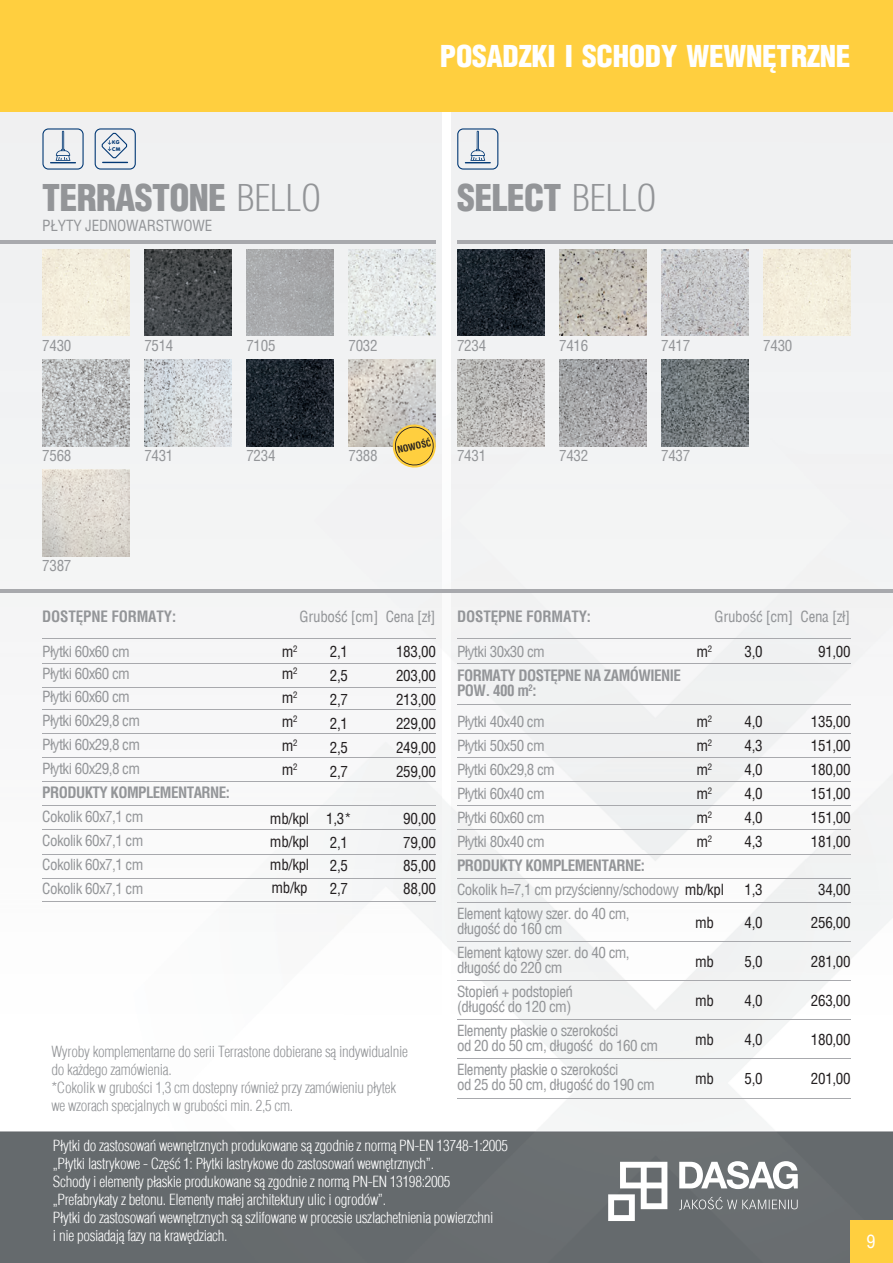
<style>
.page{position:relative;width:893px;height:1263px;background:#fff}
.page>*{position:absolute;margin:0;border:0;box-sizing:border-box;transform-origin:0 0}
.t1{font:900 36px "Switzerland Cond";letter-spacing:-.02em;color:#939598}
.t2{font:900 29.4px "Switzerland Cond";letter-spacing:-.01em;color:#fff}
.t3{font:18px "Switzerland Condensed";color:#fff}
.t4{font:15px/24px "Switzerland Condensed";letter-spacing:-.035em;color:#939598}
.t5{font:300 15px/18px "Switzerland Cond";letter-spacing:-.02em;color:#fff}
.t6{font:15px/24px "Switzerland Condensed";letter-spacing:-.02em;color:#231f20;text-align:justify}
.t7{font:300 15px/18px "Switzerland Cond";letter-spacing:-.02em;color:#939598}
.t8{font:700 15px/15px "Switzerland Condensed";letter-spacing:-.035em;color:#939598}
.t9{font:700 15px "Switzerland Condensed";letter-spacing:-.01em;color:#939598}
.t10{font:15px "Switzerland Condensed";letter-spacing:-.01em;color:#939598}
.t11{font:700 9px "Switzerland Condensed";color:#231f20}
.t12{font:700 5.25px/6.6px "Vogue";color:#013874}
.s1{font-weight:300}
.s2{font-weight:700}
.s3{color:#231f20}
</style>
<div class="page">
<img style="left:0;top:112px;width:892px;height:1150px">
<img style="left:0;top:112px;width:441px;height:1003px">
<img style="left:451px;top:112px;width:441px;height:1003px">
<div style="left:850px;top:1220px;width:42px;height:42px;background:#ffcf3f"></div>
<svg style="left:679px;top:1161px;width:118px;height:27px"></svg>
<svg style="left:679px;top:1196px;width:118px;height:14px;background:#808486"></svg>
<svg style="left:608px;top:1161px;width:59px;height:59px"></svg>
<div style="left:0;top:0;width:892px;height:112px;background:#ffcf3f"></div>
<hr style="left:457px;top:240px;width:435px;height:3px;background:#a8a9ad">
<hr style="left:0;top:589px;width:892px;height:3px;background:#a8a9ad">
<hr style="left:0;top:240px;width:436px;height:3px;background:#a8a9ad">
<img style="left:42px;top:249px;width:88px;height:87px">
<img style="left:144px;top:249px;width:88px;height:87px">
<img style="left:246px;top:249px;width:88px;height:87px">
<img style="left:348px;top:249px;width:88px;height:87px">
<img style="left:42px;top:360px;width:88px;height:86px">
<img style="left:144px;top:360px;width:88px;height:86px">
<img style="left:246px;top:360px;width:88px;height:86px">
<img style="left:763px;top:249px;width:87px;height:87px">
<img style="left:457px;top:360px;width:87px;height:86px">
<img style="left:559px;top:360px;width:87px;height:86px">
<img style="left:661px;top:360px;width:87px;height:86px">
<img style="left:457px;top:249px;width:87px;height:87px">
<img style="left:559px;top:249px;width:87px;height:87px">
<img style="left:661px;top:249px;width:87px;height:87px">
<hr style="left:457px;top:704px;width:393px;height:1px;background:#a8a9ad">
<hr style="left:457px;top:757px;width:393px;height:1px;background:#a8a9ad">
<hr style="left:457px;top:781px;width:393px;height:1px;background:#a8a9ad">
<hr style="left:457px;top:805px;width:393px;height:1px;background:#a8a9ad">
<hr style="left:457px;top:829px;width:393px;height:1px;background:#a8a9ad">
<hr style="left:457px;top:733px;width:393px;height:1px;background:#a8a9ad">
<hr style="left:457px;top:854px;width:393px;height:1px;background:#a8a9ad">
<hr style="left:457px;top:878px;width:393px;height:1px;background:#a8a9ad">
<hr style="left:457px;top:902px;width:393px;height:1px;background:#a8a9ad">
<hr style="left:457px;top:940px;width:393px;height:1px;background:#a8a9ad">
<hr style="left:457px;top:979px;width:393px;height:1px;background:#a8a9ad">
<hr style="left:457px;top:1019px;width:393px;height:1px;background:#a8a9ad">
<hr style="left:457px;top:1058px;width:393px;height:1px;background:#a8a9ad">
<hr style="left:457px;top:1098px;width:393px;height:1px;background:#a8a9ad">
<hr style="left:457px;top:638px;width:393px;height:1px;background:#a8a9ad">
<hr style="left:457px;top:663px;width:393px;height:1px;background:#a8a9ad">
<img style="left:348px;top:360px;width:88px;height:86px">
<img style="left:42px;top:470px;width:88px;height:86px">
<svg style="left:390px;top:422px;width:48px;height:47px"></svg>
<svg style="left:42px;top:128px;width:42px;height:42px"></svg>
<div style="left:95px;top:128px;width:41px;height:41px;border:1px solid #013874;border-radius:5px"></div>
<svg style="left:100px;top:128px;width:36px;height:42px"></svg>
<svg style="left:457px;top:128px;width:41px;height:42px"></svg>
<hr style="left:42px;top:709px;width:393px;height:1px;background:#a8a9ad">
<hr style="left:42px;top:757px;width:393px;height:1px;background:#a8a9ad">
<hr style="left:42px;top:781px;width:393px;height:1px;background:#a8a9ad">
<hr style="left:42px;top:805px;width:393px;height:1px;background:#a8a9ad">
<hr style="left:42px;top:829px;width:393px;height:1px;background:#a8a9ad">
<hr style="left:42px;top:733px;width:393px;height:1px;background:#a8a9ad">
<hr style="left:42px;top:854px;width:393px;height:1px;background:#a8a9ad">
<hr style="left:42px;top:878px;width:393px;height:1px;background:#a8a9ad">
<hr style="left:43px;top:638px;width:393px;height:1px;background:#a8a9ad">
<hr style="left:43px;top:663px;width:393px;height:1px;background:#a8a9ad">
<hr style="left:42px;top:687px;width:393px;height:1px;background:#a8a9ad">
<hr style="left:42px;top:901px;width:393px;height:1px;background:#a8a9ad">
<p class="t12" style="left:112px;top:139px;width:10px">KG<br>CM</p>
<h1 class="t1" style="left:42px;top:174px;width:280px">TERRASTONE <span class="s1">BELLO</span></h1>
<p class="t10" style="left:42px;top:216px;width:172px">PŁYTY JEDNOWARSTWOWE</p>
<h2 class="t2" style="left:440px;top:37px;width:412px">POSADZKI I SCHODY WEWNĘTRZNE</h2>
<h1 class="t1" style="left:457px;top:174px;width:201px">SELECT <span class="s1">BELLO</span></h1>
<p class="t4" style="left:42px;top:333px;width:31px">7430</p>
<p class="t4" style="left:144px;top:333px;width:31px">7514</p>
<p class="t4" style="left:246px;top:333px;width:31px">7105</p>
<p class="t4" style="left:348px;top:333px;width:31px">7032</p>
<p class="t4" style="left:457px;top:333px;width:31px">7234</p>
<p class="t4" style="left:559px;top:333px;width:31px">7416</p>
<p class="t4" style="left:661px;top:333px;width:31px">7417</p>
<p class="t4" style="left:763px;top:333px;width:31px">7430</p>
<p class="t4" style="left:42px;top:443px;width:31px">7568</p>
<p class="t4" style="left:144px;top:443px;width:31px">7431</p>
<p class="t4" style="left:246px;top:443px;width:31px">7234</p>
<p class="t4" style="left:348px;top:443px;width:31px">7388</p>
<p class="t11" style="left:396px;top:444px;width:36px;rotate:-13deg">NOWOŚĆ</p>
<p class="t4" style="left:457px;top:443px;width:31px">7431</p>
<p class="t4" style="left:559px;top:443px;width:31px">7432</p>
<p class="t4" style="left:661px;top:443px;width:31px">7437</p>
<p class="t4" style="left:42px;top:554px;width:31px">7387</p>
<p class="t9" style="left:42px;top:607px;width:135px">DOSTĘPNE FORMATY:</p>
<p class="t4" style="left:299px;top:604px;width:137px">Grubość [cm] Cena [zł]</p>
<p class="t4" style="left:42px;top:640px;width:89px;line-height:22.5px;text-align:justify">Płytki 60x60 cm Płytki 60x60 cm Płytki 60x60 cm</p>
<p class="t4" style="left:42px;top:708px;width:99px;text-align:justify">Płytki 60x29,8 cm Płytki 60x29,8 cm Płytki 60x29,8 cm</p>
<p class="t8" style="left:42px;top:785px;width:189px">PRODUKTY KOMPLEMENTARNE:</p>
<p class="t4" style="left:42px;top:804px;width:103px;text-align:justify">Cokolik 60x7,1 cm Cokolik 60x7,1 cm Cokolik 60x7,1 cm Cokolik 60x7,1 cm</p>
<p class="t6" style="left:282px;top:640px;width:17px;line-height:22.5px">m<sup>2 </sup>m<sup>2</sup></p>
<p class="t6" style="left:282px;top:686px;width:17px">m<sup>2 </sup>m<sup>2 </sup>m<sup>2 </sup>m<sup>2</sup></p>
<p class="t6" style="left:270px;top:806px;width:41px;line-height:23.2px">mb/kpl mb/kpl mb/kpl mb/kp</p>
<p class="t6" style="left:330px;top:639px;width:20px">2,1<br>2,5<br>2,7<br>2,1<br>2,5<br>2,7</p>
<p class="t6" style="left:326px;top:807px;width:27px;line-height:23.2px;text-align:left">1,3*<br>2,1<br>2,5<br>2,7</p>
<p class="t6" style="left:396px;top:639px;width:41px">183,00<br>203,00<br>213,00<br>229,00<br>249,00<br>259,00</p>
<p class="t6" style="left:403px;top:807px;width:34px;line-height:23.2px">90,00<br>79,00<br>85,00<br>88,00</p>
<p class="t7" style="left:51px;top:1042px;width:358px">Wyroby komplementarne do serii Terrastone dobierane są indywidualnie do każdego zamówienia.<br>*Cokolik w grubości 1,3 cm dostepny również przy zamówieniu płytek we wzorach specjalnych w grubości min. 2,5 cm.</p>
<p class="t9" style="left:457px;top:607px;width:135px">DOSTĘPNE FORMATY:</p>
<p class="t4" style="left:714px;top:604px;width:137px">Grubość [cm] Cena [zł]</p>
<p class="t6" style="left:696px;top:639px;width:17px">m<sup>2</sup></p>
<p class="t4" style="left:457px;top:639px;width:89px">Płytki 30x30 cm</p>
<p class="t8" style="left:457px;top:668px;width:225px">FORMATY DOSTĘPNE NA ZAMÓWIENIE<br>POW. 400 m<sup>2</sup>:</p>
<p class="t4" style="left:457px;top:709px;width:99px">Płytki 40x40 cm<br>Płytki 50x50 cm<br>Płytki 60x29,8 cm<br>Płytki 60x40 cm<br>Płytki 60x60 cm<br>Płytki 80x40 cm</p>
<p class="t4" style="left:457px;top:853px;width:268px"><span class="s2">PRODUKTY KOMPLEMENTARNE:<br></span>Cokolik h=7,1 cm przyścienny/schodowy <span class="s3">mb/kpl<br></span>Element kątowy szer. do 40 cm,</p>
<p class="t4" style="left:457px;top:916px;width:174px">długość do 160 cm<br>Element kątowy szer. do 40 cm,</p>
<p class="t4" style="left:457px;top:955px;width:117px">długość do 220 cm<br>Stopień + podstopień</p>
<p class="t4" style="left:457px;top:994px;width:163px">(długość do 120 cm)<br>Elementy płaskie o szerokości</p>
<p class="t4" style="left:457px;top:1033px;width:202px">od 20 do 50 cm, długość do 160 cm<br>Elementy płaskie o szerokości</p>
<p class="t4" style="left:457px;top:1072px;width:199px">od 25 do 50 cm, długość do 190 cm</p>
<p class="t6" style="left:696px;top:709px;width:17px">m<sup>2 </sup>m<sup>2 </sup>m<sup>2 </sup>m<sup>2 </sup>m<sup>2 </sup>m<sup>2</sup></p>
<p class="t6" style="left:695px;top:910px;width:20px">mb</p>
<p class="t6" style="left:695px;top:949px;width:20px">mb</p>
<p class="t6" style="left:695px;top:988px;width:20px">mb</p>
<p class="t6" style="left:695px;top:1027px;width:20px">mb</p>
<p class="t6" style="left:695px;top:1066px;width:20px">mb</p>
<p class="t6" style="left:744px;top:639px;width:20px">3,0</p>
<p class="t6" style="left:744px;top:709px;width:20px">4,0<br>4,3<br>4,0<br>4,0<br>4,0<br>4,3</p>
<p class="t6" style="left:744px;top:877px;width:20px">1,3</p>
<p class="t6" style="left:744px;top:910px;width:20px">4,0</p>
<p class="t6" style="left:744px;top:949px;width:20px">5,0</p>
<p class="t6" style="left:744px;top:988px;width:20px">4,0</p>
<p class="t6" style="left:744px;top:1027px;width:20px">4,0</p>
<p class="t6" style="left:744px;top:1066px;width:20px">5,0</p>
<p class="t6" style="left:818px;top:639px;width:34px">91,00</p>
<p class="t6" style="left:810px;top:709px;width:41px">135,00<br>151,00<br>180,00<br>151,00<br>151,00<br>181,00</p>
<p class="t6" style="left:818px;top:877px;width:34px">34,00</p>
<p class="t6" style="left:810px;top:910px;width:41px">256,00</p>
<p class="t6" style="left:810px;top:949px;width:41px">281,00</p>
<p class="t6" style="left:810px;top:988px;width:41px">263,00</p>
<p class="t6" style="left:810px;top:1027px;width:41px">180,00</p>
<p class="t6" style="left:810px;top:1066px;width:41px">201,00</p>
<p class="t5" style="left:53px;top:1136px;width:456px">Płytki do zastosowań wewnętrznych produkowane są zgodnie z normą PN-EN 13748-1:2005 „Płytki lastrykowe - Część 1: Płytki lastrykowe do zastosowań wewnętrznych”.<br>Schody i elementy płaskie produkowane są zgodnie z normą PN-EN 13198:2005 „Prefabrykaty z betonu. Elementy małej architektury ulic i ogrodów”.<br>Płytki do zastosowań wewnętrznych są szlifowane w procesie uszlachetnienia powierzchni<br>i nie posiadają fazy na krawędziach.</p>
<p class="t3" style="left:866px;top:1230px;width:10px">9</p>
</div>
